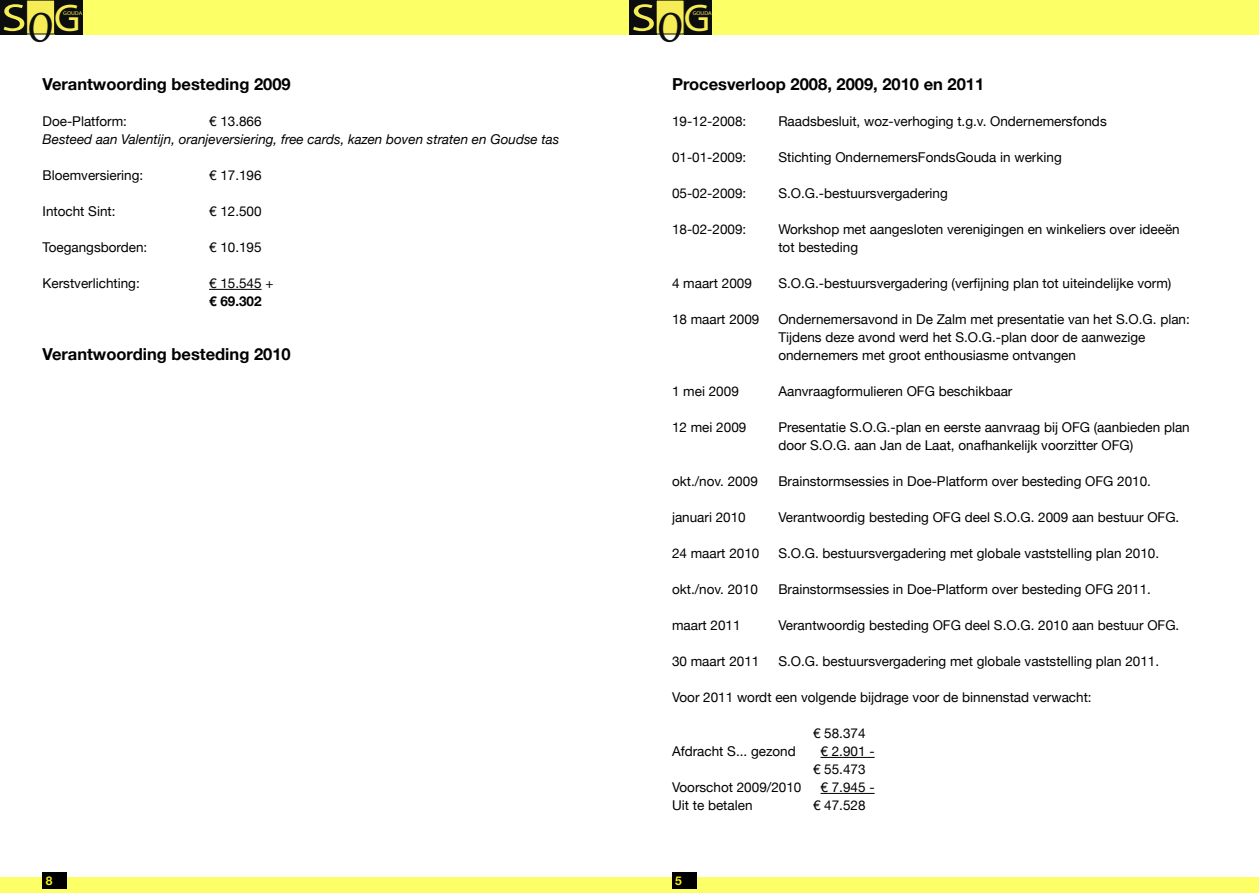
<style>
.page{position:relative;width:1259px;height:893px;background:#fff}
.page>*{position:absolute;margin:0;border:0;box-sizing:border-box;transform-origin:0 0}
.t1{font:38.7px "Trebuchet MS";color:#f5ec56;scale:1.32 1}
.t2{font:38.7px "Trebuchet MS";color:#f5ec56;scale:1.05 1}
.t3{font:700 16.5px "Helvetica Neue";color:#000}
.t4{font:13.5px/18px "Helvetica Neue";color:#000}
.t5{font:italic 13.5px "Helvetica Neue";color:#000}
.t6{font:700 13.5px "Helvetica Neue";color:#000}
.t7{font:700 12px "Helvetica Neue";color:#f7f410}
.t8{font:700 5.55px "Trebuchet MS";color:#f6ed51;scale:1.07 1}
</style>
<div class="page">
<div style="left:0;top:877px;width:1259px;height:16px;background:#fdff66"></div>
<div style="left:0;top:0;width:1259px;height:35px;background:#fdff66"></div>
<div style="left:0;top:0;width:27px;height:34px;background:#0c0d0e"></div>
<div style="left:55px;top:0;width:28px;height:34px;background:#0c0d0e"></div>
<div style="left:27px;top:0;width:28px;height:34px;background:#f5ec56;border:1px solid #0f0f10"></div>
<div style="left:43px;top:872px;width:24px;height:16px;background:#000"></div>
<div style="left:629px;top:0;width:28px;height:34px;background:#0c0d0e"></div>
<div style="left:684px;top:0;width:28px;height:34px;background:#0c0d0e"></div>
<div style="left:656px;top:0;width:28px;height:34px;background:#f5ec56"></div>
<div style="left:672px;top:872px;width:24px;height:16px;background:#000"></div>
<hr style="left:820px;top:757px;width:54px;height:1px;background:#000">
<hr style="left:820px;top:793px;width:54px;height:1px;background:#000">
<hr style="left:209px;top:289px;width:53px;height:1px;background:#000">
<svg style="left:28px;top:12px;width:25px;height:23px"></svg>
<svg style="left:657px;top:12px;width:26px;height:23px"></svg>
<h1 class="t1" style="left:1px;top:-6px;width:21px">S</h1>
<h1 class="t2" style="left:54px;top:-5px;width:27px">G</h1>
<p class="t8" style="left:63px;top:10px;width:19px">GOUDA</p>
<h1 class="t1" style="left:631px;top:-6px;width:21px">S</h1>
<h1 class="t2" style="left:683px;top:-5px;width:27px">G</h1>
<p class="t8" style="left:692px;top:10px;width:19px">GOUDA</p>
<p class="t3" style="left:43px;top:74px;width:250px">Verantwoording besteding 2009</p>
<p class="t4" style="left:43px;top:112px;width:86px">Doe-Platform:</p>
<p class="t4" style="left:209px;top:112px;width:54px">€ 13.866</p>
<p class="t5" style="left:43px;top:131px;width:518px">Besteed aan Valentijn, oranjeversiering, free cards, kazen boven straten en Goudse tas</p>
<p class="t4" style="left:43px;top:166px;width:102px">Bloemversiering:</p>
<p class="t4" style="left:209px;top:166px;width:54px">€ 17.196</p>
<p class="t4" style="left:43px;top:202px;width:75px">Intocht Sint:</p>
<p class="t4" style="left:209px;top:202px;width:54px">€ 12.500</p>
<p class="t4" style="left:43px;top:238px;width:106px">Toegangsborden:</p>
<p class="t4" style="left:209px;top:238px;width:54px">€ 10.195</p>
<p class="t4" style="left:43px;top:274px;width:99px">Kerstverlichting:</p>
<p class="t4" style="left:209px;top:274px;width:66px">€ 15.545 +</p>
<p class="t6" style="left:209px;top:293px;width:54px">€ 69.302</p>
<p class="t3" style="left:43px;top:344px;width:250px">Verantwoording besteding 2010</p>
<p class="t3" style="left:672px;top:74px;width:314px">Procesverloop 2008, 2009, 2010 en 2011</p>
<p class="t4" style="left:672px;top:112px;width:76px">19-12-2008:</p>
<p class="t4" style="left:778px;top:112px;width:330px">Raadsbesluit, woz-verhoging t.g.v. Ondernemersfonds</p>
<p class="t4" style="left:672px;top:148px;width:76px">01-01-2009:</p>
<p class="t4" style="left:778px;top:148px;width:285px">Stichting OndernemersFondsGouda in werking</p>
<p class="t4" style="left:672px;top:184px;width:76px">05-02-2009:</p>
<p class="t4" style="left:778px;top:184px;width:171px">S.O.G.-bestuursvergadering</p>
<p class="t4" style="left:672px;top:220px;width:76px">18-02-2009:</p>
<p class="t4" style="left:778px;top:220px;width:403px">Workshop met aangesloten verenigingen en winkeliers over ideeën tot besteding</p>
<p class="t4" style="left:672px;top:274px;width:81px">4 maart 2009</p>
<p class="t4" style="left:778px;top:274px;width:394px">S.O.G.-bestuursvergadering (verfijning plan tot uiteindelijke vorm)</p>
<p class="t4" style="left:672px;top:310px;width:89px">18 maart 2009</p>
<p class="t4" style="left:778px;top:310px;width:413px">Ondernemersavond in De Zalm met presentatie van het S.O.G. plan:<br>Tijdens deze avond werd het S.O.G.-plan door de aanwezige ondernemers met groot enthousiasme ontvangen</p>
<p class="t4" style="left:672px;top:382px;width:68px">1 mei 2009</p>
<p class="t4" style="left:778px;top:382px;width:236px">Aanvraagformulieren OFG beschikbaar</p>
<p class="t4" style="left:672px;top:418px;width:76px">12 mei 2009</p>
<p class="t4" style="left:778px;top:418px;width:413px">Presentatie S.O.G.-plan en eerste aanvraag bij OFG (aanbieden plan door S.O.G. aan Jan de Laat, onafhankelijk voorzitter OFG)</p>
<p class="t4" style="left:672px;top:472px;width:87px">okt./nov. 2009</p>
<p class="t4" style="left:778px;top:472px;width:374px">Brainstormsessies in Doe-Platform over besteding OFG 2010.</p>
<p class="t4" style="left:672px;top:508px;width:75px">januari 2010</p>
<p class="t4" style="left:778px;top:508px;width:402px">Verantwoordig besteding OFG deel S.O.G. 2009 aan bestuur OFG.</p>
<p class="t4" style="left:672px;top:544px;width:89px">24 maart 2010</p>
<p class="t4" style="left:778px;top:544px;width:382px">S.O.G. bestuursvergadering met globale vaststelling plan 2010.</p>
<p class="t4" style="left:672px;top:580px;width:87px">okt./nov. 2010</p>
<p class="t4" style="left:778px;top:580px;width:374px">Brainstormsessies in Doe-Platform over besteding OFG 2011.</p>
<p class="t4" style="left:672px;top:616px;width:70px">maart 2011</p>
<p class="t4" style="left:778px;top:616px;width:402px">Verantwoordig besteding OFG deel S.O.G. 2010 aan bestuur OFG.</p>
<p class="t4" style="left:672px;top:652px;width:89px">30 maart 2011</p>
<p class="t4" style="left:778px;top:652px;width:382px">S.O.G. bestuursvergadering met globale vaststelling plan 2011.</p>
<p class="t4" style="left:672px;top:688px;width:421px">Voor 2011 wordt een volgende bijdrage voor de binnenstad verwacht:</p>
<p class="t4" style="left:813px;top:724px;width:54px">€ 58.374</p>
<p class="t4" style="left:672px;top:742px;width:125px">Afdracht S... gezond</p>
<p class="t4" style="left:813px;top:742px;width:63px;text-indent:8px">€ 2.901 - € 55.473</p>
<p class="t4" style="left:672px;top:778px;width:131px">Voorschot 2009/2010</p>
<p class="t4" style="left:820px;top:778px;width:56px">€ 7.945 -</p>
<p class="t4" style="left:672px;top:796px;width:82px">Uit te betalen</p>
<p class="t4" style="left:813px;top:796px;width:54px">€ 47.528</p>
<p class="t7" style="left:46px;top:873px;width:8px">8</p>
<p class="t7" style="left:675px;top:873px;width:8px">5</p>
</div>
